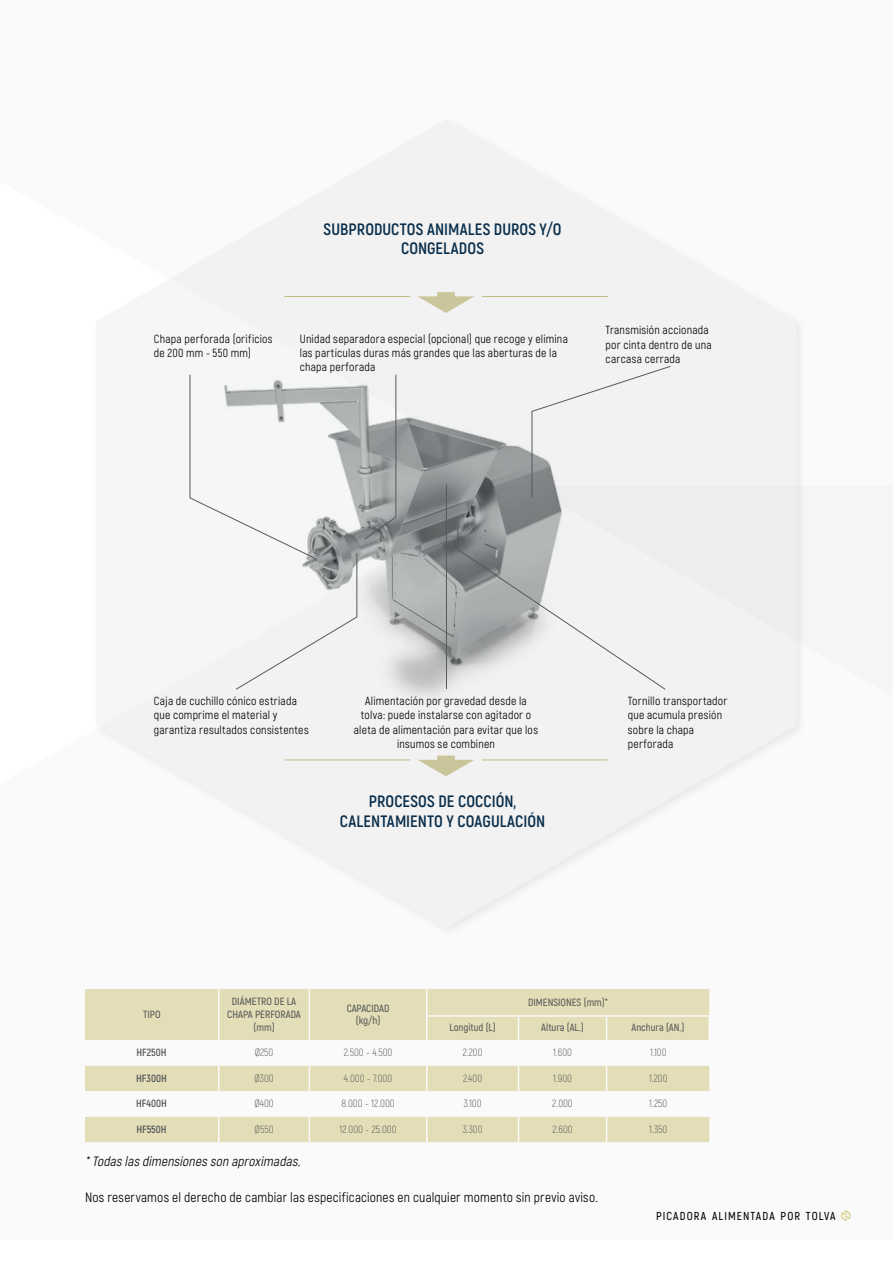
<style>
.page{position:relative;width:893px;height:1263px;background:#fff}
.page>*{position:absolute;margin:0;border:0;box-sizing:border-box;transform-origin:0 0}
.t1{font:700 16.5px/19.5px "Akrobat";letter-spacing:.005em;color:#082d4a;text-align:center}
.t2{font:13.5px "Akrobat";letter-spacing:.015em;color:#000}
.t3{font:italic 13.5px "Akrobat";color:#000}
.t4{font:11.7px/14.4px "Akrobat";letter-spacing:.02em;color:#000}
.t5{font:600 11.55px "Akrobat";letter-spacing:.09em;color:#000}
.t6{font:300 10.5px "Akrobat";color:#58595b}
.t7{font:600 10.5px/12.6px "Akrobat";color:#58595b;text-align:center}
.t8{font:700 10.5px "Akrobat";color:#58595b}
</style>
<div class="page">
<svg style="left:841px;top:1210px;width:9px;height:11px"></svg>
<div style="left:91px;top:114px;width:717px;height:824px;background:#000;opacity:.75"></div>
<div style="left:96px;top:119px;width:700px;height:809px;background:#f2f2f2"></div>
<svg style="left:531px;top:366px;width:140px;height:132px"></svg>
<svg style="left:457px;top:521px;width:209px;height:169px"></svg>
<hr style="left:446px;top:485px;width:1px;height:204px;background:#58595b">
<svg style="left:189px;top:374px;width:168px;height:316px"></svg>
<svg style="left:364px;top:374px;width:32px;height:166px"></svg>
<svg style="left:418px;top:292px;width:56px;height:21px"></svg>
<hr style="left:284px;top:296px;width:126px;height:1px;background:#c0ba84">
<hr style="left:482px;top:296px;width:126px;height:1px;background:#c0ba84">
<svg style="left:418px;top:755px;width:56px;height:21px"></svg>
<hr style="left:284px;top:759px;width:126px;height:1px;background:#c0ba84">
<hr style="left:482px;top:759px;width:126px;height:1px;background:#c0ba84">
<div style="left:85px;top:989px;width:624px;height:153px;background:#e3deb7"></div>
<svg style="left:85px;top:1040px;width:624px;height:77px"></svg>
<hr style="left:426px;top:1040px;width:2px;height:26px;background:#fff">
<hr style="left:426px;top:1066px;width:2px;height:25px;background:#fff">
<hr style="left:426px;top:1091px;width:2px;height:26px;background:#fff">
<hr style="left:426px;top:1117px;width:2px;height:25px;background:#fff">
<svg style="left:218px;top:989px;width:1px;height:153px"></svg>
<svg style="left:309px;top:989px;width:1px;height:153px"></svg>
<hr style="left:426px;top:989px;width:2px;height:26px;background:#fff">
<hr style="left:426px;top:1017px;width:2px;height:23px;background:#fff">
<svg style="left:518px;top:1017px;width:1px;height:125px"></svg>
<svg style="left:606px;top:1017px;width:1px;height:125px"></svg>
<hr style="left:426px;top:1015px;width:92px;height:2px;background:#fff">
<hr style="left:518px;top:1015px;width:89px;height:2px;background:#fff">
<hr style="left:607px;top:1015px;width:103px;height:2px;background:#fff">
<h1 class="t1" style="left:324px;top:219px;width:239px">SUBPRODUCTOS ANIMALES DUROS Y/O<br>CONGELADOS</h1>
<p class="t4" style="left:154px;top:331px;width:120px">Chapa perforada (orificios de 200 mm - 550 mm)</p>
<p class="t4" style="left:300px;top:331px;width:270px">Unidad separadora especial (opcional) que recoge y elimina las partículas duras más grandes que las aberturas de la chapa perforada</p>
<p class="t4" style="left:606px;top:323px;width:108px">Transmisión accionada por cinta dentro de una carcasa cerrada</p>
<p class="t4" style="left:154px;top:694px;width:156px">Caja de cuchillo cónico estriada que comprime el material y garantiza resultados consistentes</p>
<p class="t4" style="left:354px;top:694px;width:186px;text-align:center">Alimentación por gravedad desde la tolva: puede instalarse con agitador o aleta de alimentación para evitar que los insumos se combinen</p>
<p class="t4" style="left:628px;top:694px;width:101px">Tornillo transportador que acumula presión sobre la chapa perforada</p>
<h1 class="t1" style="left:340px;top:792px;width:207px">PROCESOS DE COCCIÓN,<br>CALENTAMIENTO Y COAGULACIÓN</h1>
<p class="t7" style="left:143px;top:1008px;width:19px">TIPO</p>
<p class="t7" style="left:227px;top:995px;width:75px">DIÁMETRO DE LA<br>CHAPA PERFORADA (mm)</p>
<p class="t7" style="left:347px;top:1001px;width:44px">CAPACIDAD (kg/h)</p>
<p class="t7" style="left:528px;top:996px;width:81px">DIMENSIONES (mm)*</p>
<p class="t7" style="left:449px;top:1021px;width:48px">Longitud (L)</p>
<p class="t7" style="left:541px;top:1021px;width:44px">Altura (AL.)</p>
<p class="t7" style="left:631px;top:1021px;width:54px">Anchura (AN.)</p>
<p class="t8" style="left:136px;top:1046px;width:32px">HF250H</p>
<p class="t6" style="left:255px;top:1046px;width:20px">Ø250</p>
<p class="t6" style="left:344px;top:1046px;width:50px">2.500 - 4.500</p>
<p class="t6" style="left:463px;top:1046px;width:21px">2.200</p>
<p class="t6" style="left:553px;top:1046px;width:20px">1.600</p>
<p class="t6" style="left:650px;top:1046px;width:18px">1.100</p>
<p class="t8" style="left:136px;top:1071px;width:32px">HF300H</p>
<p class="t6" style="left:254px;top:1072px;width:21px">Ø300</p>
<p class="t6" style="left:344px;top:1072px;width:50px">4.000 - 7.000</p>
<p class="t6" style="left:463px;top:1072px;width:20px">2.400</p>
<p class="t6" style="left:553px;top:1072px;width:20px">1.900</p>
<p class="t6" style="left:649px;top:1072px;width:20px">1.200</p>
<p class="t8" style="left:136px;top:1097px;width:32px">HF400H</p>
<p class="t6" style="left:254px;top:1097px;width:21px">Ø400</p>
<p class="t6" style="left:341px;top:1097px;width:55px">8.000 - 12.000</p>
<p class="t6" style="left:464px;top:1097px;width:19px">3.100</p>
<p class="t6" style="left:552px;top:1097px;width:22px">2.000</p>
<p class="t6" style="left:649px;top:1097px;width:20px">1.250</p>
<p class="t8" style="left:136px;top:1122px;width:32px">HF550H</p>
<p class="t6" style="left:255px;top:1123px;width:20px">Ø550</p>
<p class="t6" style="left:340px;top:1123px;width:58px">12.000 - 25.000</p>
<p class="t6" style="left:463px;top:1123px;width:21px">3.300</p>
<p class="t6" style="left:552px;top:1123px;width:22px">2.600</p>
<p class="t6" style="left:649px;top:1123px;width:20px">1.350</p>
<p class="t3" style="left:85px;top:1153px;width:220px">*Todaslasdimensionesson aproximadas.</p>
<p class="t2" style="left:85px;top:1189px;width:514px">Nos reservamos el derecho de cambiar las especificaciones en cualquier momento sin previo aviso.</p>
<p class="t5" style="left:656px;top:1209px;width:181px">PICADORA ALIMENTADA POR TOLVA</p>
</div>
